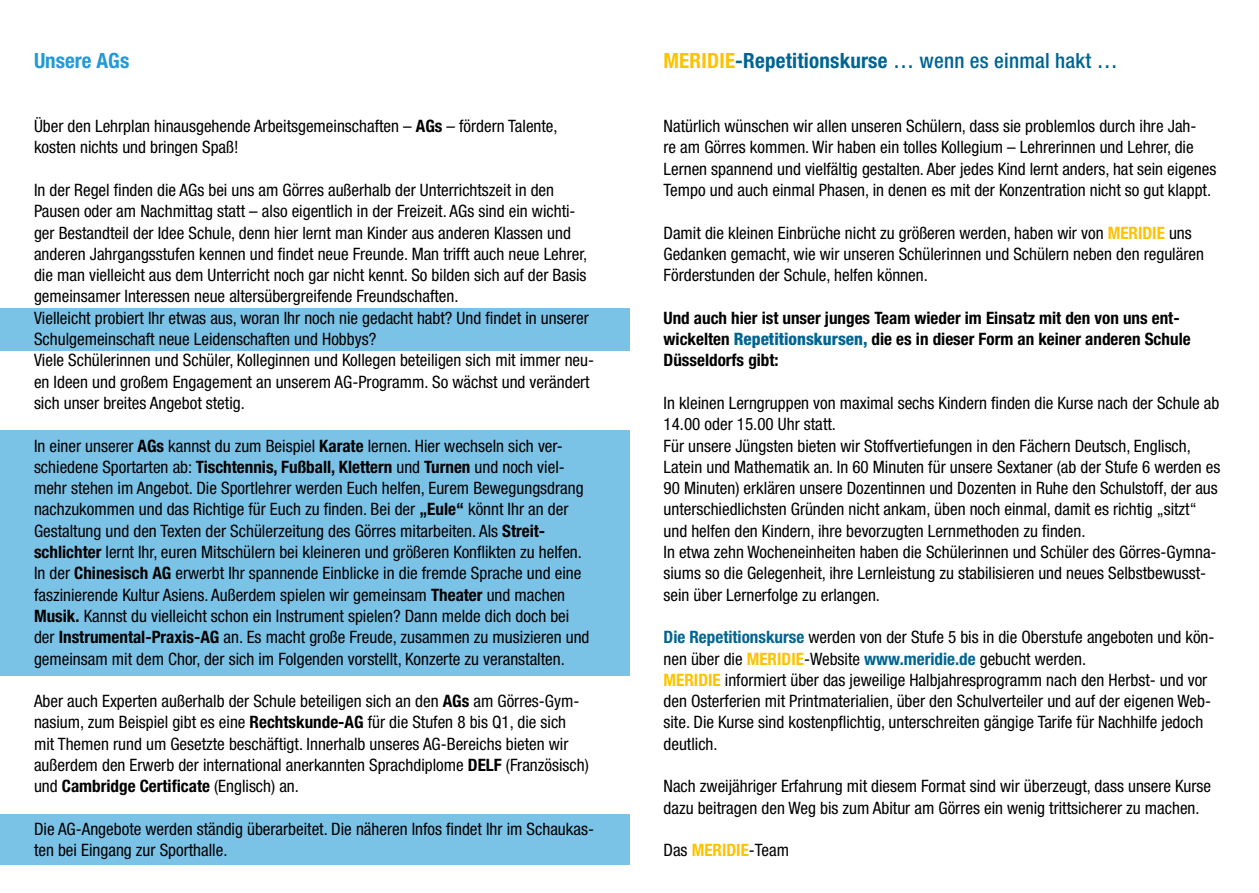
<style>
.page{position:relative;width:1259px;height:893px;background:#fff}
.page>*{position:absolute;margin:0;border:0;box-sizing:border-box;transform-origin:0 0}
.t1{font:500 condensed 21px "Helvetica Neue";letter-spacing:.01em;color:#006492}
.t2{font:700 condensed 21px "Helvetica Neue";color:#239ad7}
.t3{font:condensed 17.1px/21.3px "Helvetica Neue";color:#000}
.t4{font:700 condensed 17.1px/21.3px "Helvetica Neue";color:#000}
.s1{font-weight:700}
.s2{font-weight:700;color:#fdc300}
.s3{font-weight:800;color:#006492}
.s4{font-weight:700;color:#006492}
</style>
<div class="page">
<div style="left:0;top:814px;width:629px;height:51px;background:#7bc2e7"></div>
<div style="left:0;top:431px;width:629px;height:245px;background:#7bc2e7"></div>
<div style="left:0;top:308px;width:629px;height:42px;background:#7bc2e7"></div>
<p class="t2" style="left:34px;top:48px;width:97px">Unsere AGs</p>
<p class="t3" style="left:34px;top:115px;width:525px">Über den Lehrplan hinausgehende Arbeitsgemeinschaften – <span class="s1">AGs</span> – fördern Talente, kosten nichts und bringen Spaß!</p>
<p class="t3" style="left:34px;top:179px;width:555px">In der Regel finden die AGs bei uns am Görres außerhalb der Unterrichtszeit in den Pausen oder am Nachmittag statt – also eigentlich in der Freizeit. AGs sind ein wichti&shy;ger Bestandteil der Idee Schule, denn hier lernt man Kinder aus anderen Klassen und anderen Jahrgangsstufen kennen und findet neue Freunde. Man trifft auch neue Lehrer, die man vielleicht aus dem Unterricht noch gar nicht kennt. So bilden sich auf der Basis gemeinsamer Interessen neue altersübergreifende Freundschaften.</p>
<p class="t3" style="left:34px;top:307px;width:556px">Vielleicht probiert Ihr etwas aus, woran Ihr noch nie gedacht habt? Und findet in unserer<br>Schulgemeinschaft neue Leidenschaften und Hobbys?</p>
<p class="t3" style="left:34px;top:350px;width:561px">Viele Schülerinnen und Schüler, Kolleginnen und Kollegen beteiligen sich mit immer neu&shy;en Ideen und großem Engagement an unserem AG-Programm. So wächst und verändert sich unser breites Angebot stetig.</p>
<p class="t3" style="left:34px;top:435px;width:557px">In einer unserer <span class="s1">AGs</span> kannst du zum Beispiel <span class="s1">Karate</span> lernen. Hier wechseln sich ver&shy;schiedene Sportarten ab: <span class="s1">Tischtennis, Fußball, Klettern</span> und <span class="s1">Turnen</span> und noch viel&shy;mehr stehen im Angebot. Die Sportlehrer werden Euch helfen, Eurem Bewegungsdrang nachzukommen und das Richtige für Euch zu finden. Bei der <span class="s1">„Eule“</span> könnt Ihr an der Gestaltung und den Texten der Schülerzeitung des Görres mitarbeiten. Als <span class="s1">Streit&shy;schlichter</span> lernt Ihr, euren Mitschülern bei kleineren und größeren Konflikten zu helfen.<br>In der <span class="s1">Chinesisch AG</span> erwerbt Ihr spannende Einblicke in die fremde Sprache und eine faszinierende Kultur Asiens. Außerdem spielen wir gemeinsam <span class="s1">Theater</span> und machen <span class="s1">Musik.</span> Kannst du vielleicht schon ein Instrument spielen? Dann melde dich doch bei der <span class="s1">Instrumental-Praxis-AG</span> an. Es macht große Freude, zusammen zu musizieren und gemeinsam mit dem Chor, der sich im Folgenden vorstellt, Konzerte zu veranstalten.</p>
<p class="t3" style="left:34px;top:690px;width:556px">Aber auch Experten außerhalb der Schule beteiligen sich an den <span class="s1">AGs</span> am Görres-Gym&shy;nasium, zum Beispiel gibt es eine <span class="s1">Rechtskunde-AG</span> für die Stufen 8 bis Q1, die sich mit Themen rund um Gesetzte beschäftigt. Innerhalb unseres AG-Bereichs bieten wir außerdem den Erwerb der international anerkannten Sprachdiplome <span class="s1">DELF</span> (Französisch) und <span class="s1">Cambridge Certificate</span> (Englisch) an.</p>
<p class="t3" style="left:34px;top:818px;width:561px">Die AG-Angebote werden ständig überarbeitet. Die näheren Infos findet Ihr im Schaukas&shy;ten bei Eingang zur Sporthalle.</p>
<p class="t1" style="left:663px;top:48px;width:456px"><span class="s2">MERIDIE</span><span class="s1">-Repetitionskurse</span> … wenn es einmal hakt …</p>
<p class="t3" style="left:663px;top:115px;width:554px">Natürlich wünschen wir allen unseren Schülern, dass sie problemlos durch ihre Jah-<br>re am Görres kommen. Wir haben ein tolles Kollegium – Lehrerinnen und Lehrer, die Lernen spannend und vielfältig gestalten. Aber jedes Kind lernt anders, hat sein eigenes Tempo und auch einmal Phasen, in denen es mit der Konzentration nicht so gut klappt.</p>
<p class="t3" style="left:663px;top:222px;width:542px">Damit die kleinen Einbrüche nicht zu größeren werden, haben wir von <span class="s2">MERIDIE</span> uns<br>Gedanken gemacht, wie wir unseren Schülerinnen und Schülern neben den regulären<br>Förderstunden der Schule, helfen können.</p>
<p class="t4" style="left:663px;top:307px;width:529px">Und auch hier ist unser junges Team wieder im Einsatz mit den von uns ent&shy;wickelten <span class="s3">Repetitionskursen,</span> die es in dieser Form an keiner anderen Schule<br>Düsseldorfs gibt:</p>
<p class="t3" style="left:663px;top:392px;width:557px">In kleinen Lerngruppen von maximal sechs Kindern finden die Kurse nach der Schule ab<br>14.00 oder 15.00 Uhr statt.</p>
<p class="t3" style="left:663px;top:435px;width:558px">Für unsere Jüngsten bieten wir Stoffvertiefungen in den Fächern Deutsch, Englisch, Latein und Mathematik an. In 60 Minuten für unsere Sextaner (ab der Stufe 6 werden es 90 Minuten) erklären unsere Dozentinnen und Dozenten in Ruhe den Schulstoff, der aus unterschiedlichsten Gründen nicht ankam, üben noch einmal, damit es richtig „sitzt“ und helfen den Kindern, ihre bevorzugten Lernmethoden zu finden.</p>
<p class="t3" style="left:663px;top:541px;width:554px">In etwa zehn Wocheneinheiten haben die Schülerinnen und Schüler des Görres-Gymna&shy;siums so die Gelegenheit, ihre Lernleistung zu stabilisieren und neues Selbstbewusst&shy;sein über Lernerfolge zu erlangen.</p>
<p class="t3" style="left:663px;top:626px;width:552px"><span class="s4">Die Repetitionskurse</span> werden von der Stufe 5 bis in die Oberstufe angeboten und kön&shy;nen über die <span class="s2">MERIDIE</span>-Website <span class="s4">www.meridie.de</span> gebucht werden.</p>
<p class="t3" style="left:663px;top:669px;width:549px"><span class="s2">MERIDIE</span> informiert über das jeweilige Halbjahresprogramm nach den Herbst- und vor den Osterferien mit Printmaterialien, über den Schulverteiler und auf der eigenen Web&shy;site. Die Kurse sind kostenpflichtig, unterschreiten gängige Tarife für Nachhilfe jedoch deutlich.</p>
<p class="t3" style="left:663px;top:776px;width:549px">Nach zweijähriger Erfahrung mit diesem Format sind wir überzeugt, dass unsere Kurse dazu beitragen den Weg bis zum Abitur am Görres ein wenig trittsicherer zu machen.</p>
<p class="t3" style="left:663px;top:839px;width:127px">Das <span class="s2">MERIDIE</span>-Team</p>
</div>
